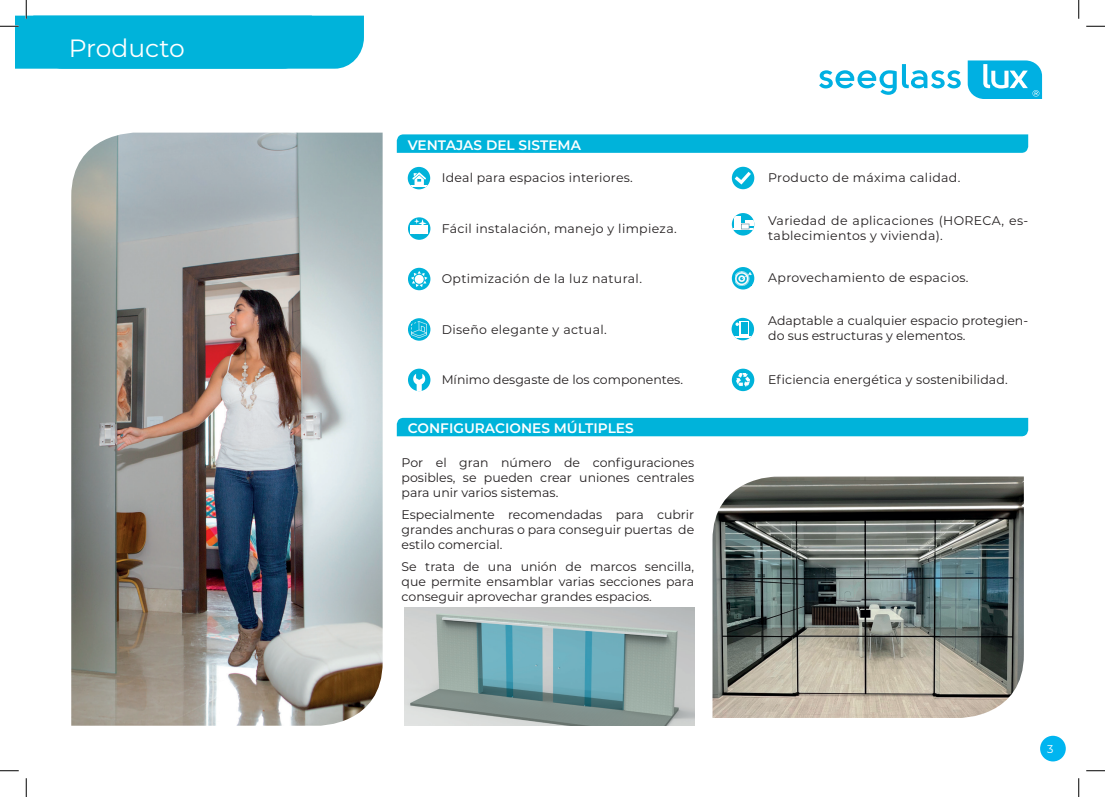
<style>
.page{position:relative;width:1105px;height:797px;background:#fff}
.page>*{position:absolute;margin:0;border:0;box-sizing:border-box;transform-origin:0 0}
.t1{font:25px "Montserrat";color:#fff}
.t2{font:600 13.75px "Montserrat";color:#fff}
.t3{font:12.5px/15px "Montserrat";letter-spacing:.005em;color:#231f20;text-align:justify}
.t4{font:12.5px/15px "Montserrat";letter-spacing:.025em;color:#231f20}
.t5{font:11.25px "Montserrat";color:#fff}
</style>
<div class="page">
<img style="left:71px;top:133px;width:312px;height:592px">
<img style="left:712px;top:476px;width:312px;height:242px">
<img style="left:405px;top:607px;width:289px;height:118px">
<svg style="left:819px;top:64px;width:142px;height:31px"></svg>
<svg style="left:968px;top:60px;width:74px;height:39px;background:#32bfe7"></svg>
<div style="left:1040px;top:735px;width:26px;height:26px;background:#00b5f0;border-radius:50%"></div>
<svg style="left:397px;top:134px;width:631px;height:19px;background:#07b5db"></svg>
<div style="left:397px;top:418px;width:631px;height:18px;background:#00b3da"></div>
<svg style="left:408px;top:217px;width:22px;height:23px"></svg>
<svg style="left:414px;top:217px;width:15px;height:17px"></svg>
<div style="left:410px;top:225px;width:18px;height:8px;background:#fff"></div>
<svg style="left:732px;top:318px;width:22px;height:22px"></svg>
<div style="left:739px;top:321px;width:10px;height:16px;background:#fff"></div>
<svg style="left:732px;top:322px;width:22px;height:15px"></svg>
<div style="left:732px;top:213px;width:22px;height:22px;background:#00b3da;border-radius:50%"></div>
<hr style="left:732px;top:228px;width:22px;height:2px;background:#fff">
<div style="left:745px;top:220px;width:9px;height:6px;background:#fff"></div>
<svg style="left:741px;top:223px;width:8px;height:6px"></svg>
<div style="left:734px;top:217px;width:7px;height:12px;background:#fff"></div>
<div style="left:408px;top:368px;width:22px;height:23px;background:#00b3da;border-radius:50%"></div>
<svg style="left:413px;top:374px;width:12px;height:17px"></svg>
<div style="left:732px;top:167px;width:22px;height:22px;background:#00b3da;border-radius:50%"></div>
<svg style="left:735px;top:172px;width:16px;height:12px"></svg>
<svg style="left:732px;top:267px;width:22px;height:22px"></svg>
<img style="left:735px;top:271px;width:16px;height:14px">
<div style="left:732px;top:368px;width:22px;height:23px;background:#00b3da;border-radius:50%"></div>
<img style="left:736px;top:373px;width:14px;height:14px">
<svg style="left:408px;top:167px;width:22px;height:22px"></svg>
<svg style="left:408px;top:172px;width:22px;height:14px"></svg>
<div style="left:408px;top:268px;width:22px;height:22px;background:#00b3da;border-radius:50%"></div>
<svg style="left:411px;top:271px;width:16px;height:16px"></svg>
<svg style="left:408px;top:318px;width:22px;height:23px"></svg>
<img style="left:412px;top:321px;width:15px;height:16px">
<svg style="left:1086px;top:25px;width:19px;height:2px"></svg>
<svg style="left:0;top:770px;width:19px;height:1px"></svg>
<svg style="left:1086px;top:770px;width:19px;height:1px"></svg>
<svg style="left:0;top:0;width:364px;height:69px"></svg>
<svg style="left:25px;top:778px;width:2px;height:19px"></svg>
<svg style="left:1078px;top:0;width:1px;height:19px"></svg>
<svg style="left:1078px;top:778px;width:1px;height:19px"></svg>
<h1 class="t1" style="left:69px;top:31px;width:118px">Producto</h1>
<p class="t2" style="left:408px;top:135px;width:175px">VENTAJAS DEL SISTEMA</p>
<p class="t3" style="left:442px;top:170px;width:193px">Ideal para espacios interiores.</p>
<p class="t4" style="left:442px;top:220px;width:237px">Fácil instalación, manejo y limpieza.</p>
<p class="t4" style="left:442px;top:271px;width:202px">Optimización de la luz natural.</p>
<p class="t4" style="left:442px;top:321px;width:167px">Diseño elegante y actual.</p>
<p class="t3" style="left:442px;top:372px;width:243px">Mínimo desgaste de los componentes.</p>
<p class="t2" style="left:408px;top:418px;width:228px">CONFIGURACIONES MÚLTIPLES</p>
<p class="t3" style="left:402px;top:454px;width:294px">Por el gran número de configuraciones posibles, se pueden crear uniones centrales para unir varios sistemas.</p>
<p class="t3" style="left:402px;top:506px;width:294px">Especialmente recomendadas para cubrir grandes anchuras o para conseguir puertas de estilo comercial.</p>
<p class="t3" style="left:402px;top:558px;width:294px">Se trata de una unión de marcos sencilla, que permite ensamblar varias secciones para conseguir aprovechar grandes espacios.</p>
<p class="t4" style="left:768px;top:170px;width:194px">Producto de máxima calidad.</p>
<p class="t4" style="left:768px;top:213px;width:261px">Variedad de aplicaciones (HORECA, es&shy;tablecimientos y vivienda).</p>
<p class="t4" style="left:768px;top:270px;width:202px">Aprovechamiento de espacios.</p>
<p class="t3" style="left:768px;top:313px;width:261px">Adaptable a cualquier espacio protegien&shy;do sus estructuras y elementos.</p>
<p class="t3" style="left:768px;top:371px;width:241px">Eficiencia energética y sostenibilidad.</p>
<p class="t5" style="left:1048px;top:741px;width:8px">3</p>
</div>
